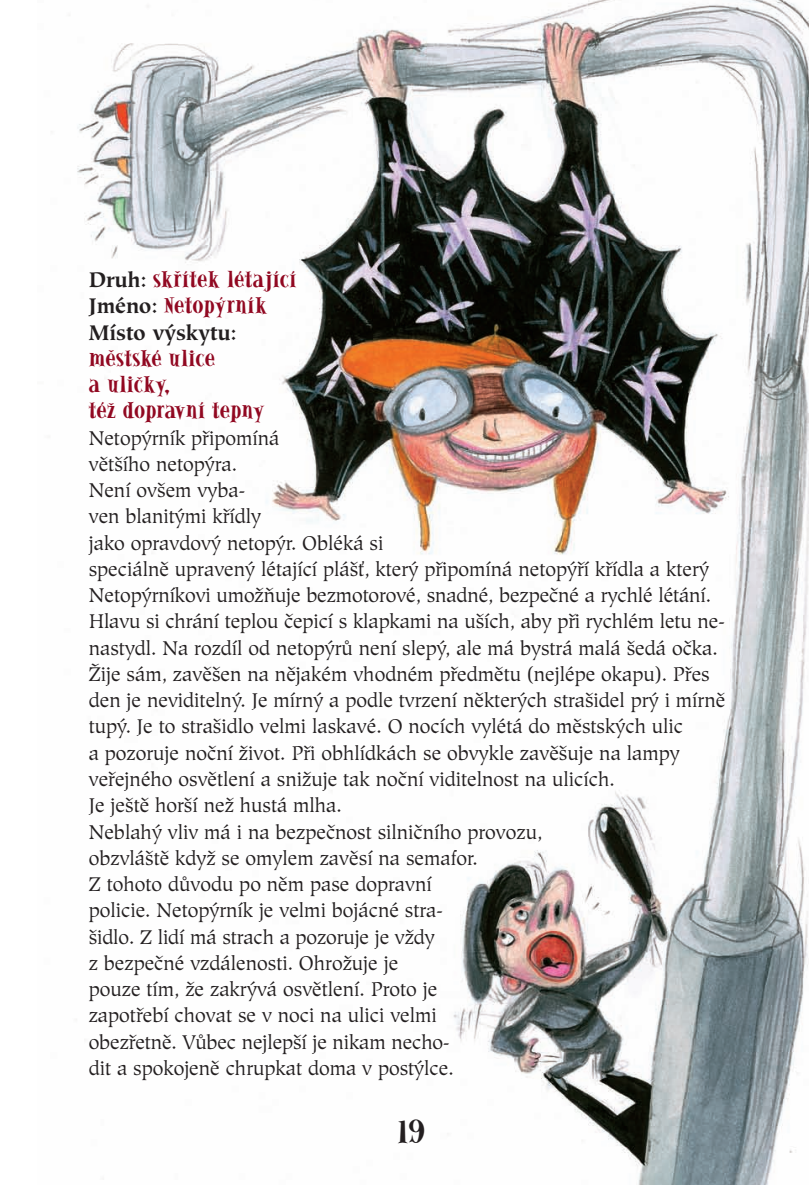
<style>
.page{position:relative;width:809px;height:1185px;background:#fff}
.page>*{position:absolute;margin:0;border:0;box-sizing:border-box;transform-origin:0 0}
.t1{font:700 31.5px "Alleycat ICG";color:#231f20}
.t2{font:700 21px/26.2px "Alleycat ICG";letter-spacing:.015em;color:#910821}
.t3{font:700 21px "Hiroshige CE";color:#231f20}
.t4{font:19.78px/26.2px "Hiroshige CE";color:#231f20}
.s1{font-family:"Hiroshige CE";color:#231f20}
</style>
<div class="page">
<img style="left:77px;top:0;width:732px;height:1184px">
<p class="t2" style="left:89px;top:268px;width:209px"><span class="s1">Druh:</span> skrítek létající<br><span class="s1">Jméno:</span> Netopyrník</p>
<p class="t3" style="left:89px;top:323px;width:150px">Místo výskytu:</p>
<p class="t2" style="left:89px;top:347px;width:178px">mestské ulice<br>a ulicky,<br>téz dopravní tepny</p>
<p class="t4" style="left:89px;top:426px;width:638px">Netopýrník připomíná<br>většího netopýra.<br>Není ovšem vyba-<br>ven blanitými křídly<br>jako opravdový netopýr. Obléká si<br>speciálně upravený létající plášť, který připomíná netopýří křídla a který Netopýrníkovi umožňuje bezmotorové, snadné, bezpečné a rychlé létání.<br>Hlavu si chrání teplou čepicí s klapkami na uších, aby při rychlém letu ne&shy;nastydl. Na rozdíl od netopýrů není slepý, ale má bystrá malá šedá očka.<br>Žije sám, zavěšen na nějakém vhodném předmětu (nejlépe okapu). Přes den je neviditelný. Je mírný a podle tvrzení některých strašidel prý i mírně tupý. Je to strašidlo velmi laskavé. O nocích vylétá do městských ulic<br>a pozoruje noční život. Při obhlídkách se obvykle zavěšuje na lampy veřejného osvětlení a snižuje tak noční viditelnost na ulicích.<br>Je ještě horší než hustá mlha.<br>Neblahý vliv má i na bezpečnost silničního provozu,<br>obzvláště když se omylem zavěsí na semafor.<br>Z tohoto důvodu po něm pase dopravní<br>policie. Netopýrník je velmi bojácné stra-<br>šidlo. Z lidí má strach a pozoruje je vždy<br>z bezpečné vzdálenosti. Ohrožuje je<br>pouze tím, že zakrývá osvětlení. Proto je<br>zapotřebí chovat se v noci na ulici velmi<br>obezřetně. Vůbec nejlepší je nikam necho-<br>dit a spokojeně chrupkat doma v postýlce.</p>
<h1 class="t1" style="left:398px;top:1118px;width:30px">19</h1>
<p class="t2" style="left:172px;top:268px;width:12px">ˇ</p>
<p class="t2" style="left:216px;top:294px;width:12px">´</p>
<p class="t2" style="left:106px;top:347px;width:12px">ˇ</p>
<p class="t2" style="left:134px;top:374px;width:12px">ˇ</p>
<p class="t2" style="left:106px;top:400px;width:12px">ˇ</p>
</div>
